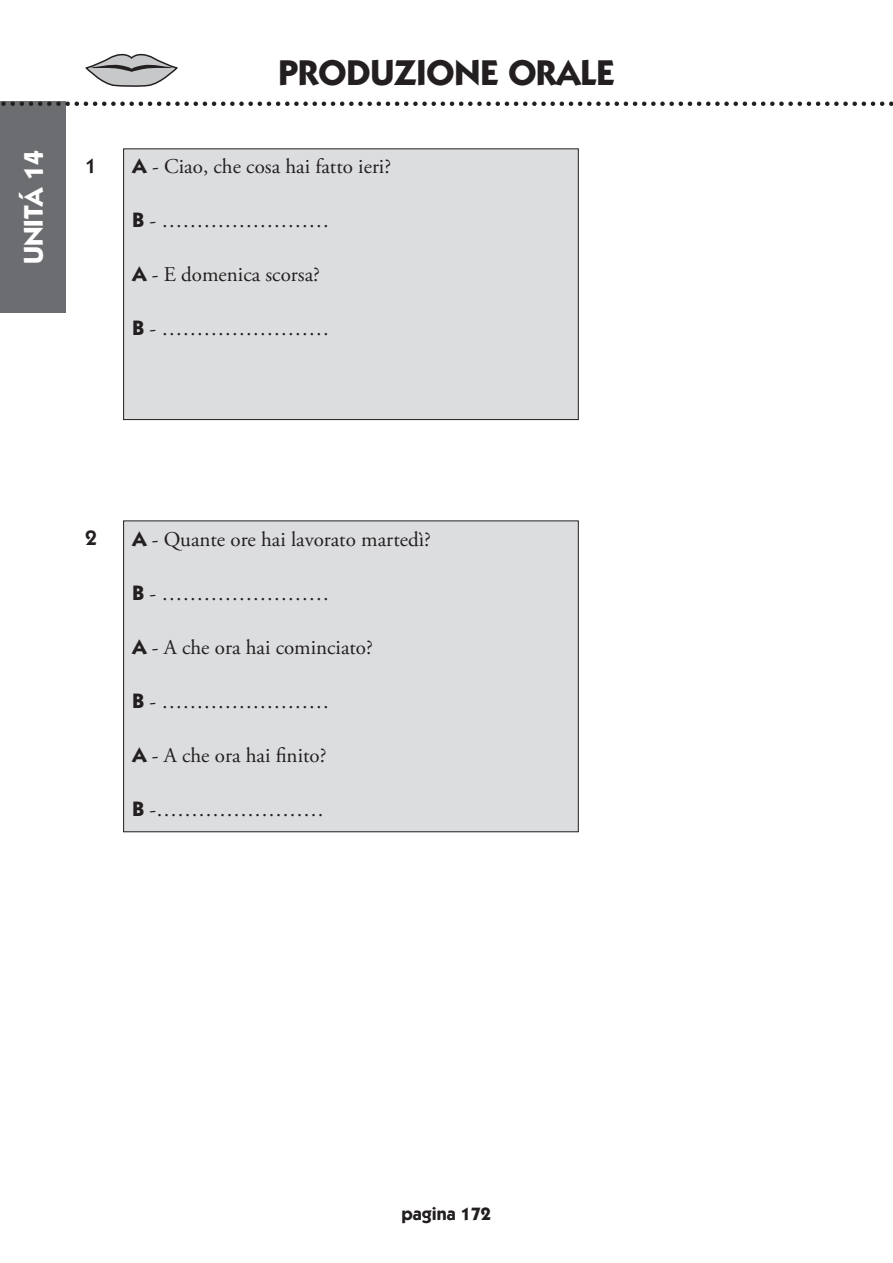
<style>
.page{position:relative;width:893px;height:1263px;background:#fff}
.page>*{position:absolute;margin:0;border:0;box-sizing:border-box;transform-origin:0 0}
.t1{font:700 36px "Itc Kabel";color:#231f20}
.t2{font:700 27px "Itc Kabel";color:#fff}
.t3{font:21px "Adobe Garamond Pro";color:#231f20}
.t4{font:600 21px "Itc Kabel";color:#231f20}
.t5{font:700 18px "Itc Kabel";color:#231f20}
.s1{font-family:"Itc Kabel";font-weight:700}
</style>
<div class="page">
<div style="left:0;top:101px;width:65px;height:212px;background:#6c6d70"></div>
<svg style="left:1px;top:101px;width:892px;height:5px"></svg>
<div style="left:124px;top:149px;width:454px;height:271px;background:#dcdddf"></div>
<div style="left:123px;top:148px;width:456px;height:272px;border:1px solid #231f20"></div>
<div style="left:124px;top:521px;width:454px;height:311px;background:#dcdddf"></div>
<div style="left:123px;top:520px;width:456px;height:312px;border:1px solid #231f20"></div>
<svg style="left:85px;top:54px;width:93px;height:33px"></svg>
<p class="t2" style="left:17px;top:264px;width:116px;rotate:-90deg">UNITÁ 14</p>
<p class="t4" style="left:85px;top:153px;width:13px">1</p>
<h1 class="t1" style="left:278px;top:51px;width:338px">PRODUZIONE ORALE</h1>
<p class="t3" style="left:132px;top:154px;width:260px"><span class="s1">A</span> - Ciao, che cosa hai fatto ieri?</p>
<p class="t3" style="left:132px;top:208px;width:198px"><span class="s1">B</span> - ……………………</p>
<p class="t3" style="left:132px;top:262px;width:189px"><span class="s1">A</span> - E domenica scorsa?</p>
<p class="t3" style="left:132px;top:316px;width:198px"><span class="s1">B</span> - ……………………</p>
<p class="t4" style="left:85px;top:525px;width:13px">2</p>
<p class="t3" style="left:132px;top:526px;width:300px"><span class="s1">A</span> - Quante ore hai lavorato martedì?</p>
<p class="t3" style="left:132px;top:580px;width:198px"><span class="s1">B</span> - ……………………</p>
<p class="t3" style="left:132px;top:634px;width:242px"><span class="s1">A</span> - A che ora hai cominciato?</p>
<p class="t3" style="left:132px;top:688px;width:198px"><span class="s1">B</span> - ……………………</p>
<p class="t3" style="left:132px;top:742px;width:195px"><span class="s1">A</span> - A che ora hai finito?</p>
<p class="t3" style="left:132px;top:796px;width:193px"><span class="s1">B</span> -……………………</p>
<p class="t5" style="left:402px;top:1203px;width:91px">pagina 172</p>
</div>
